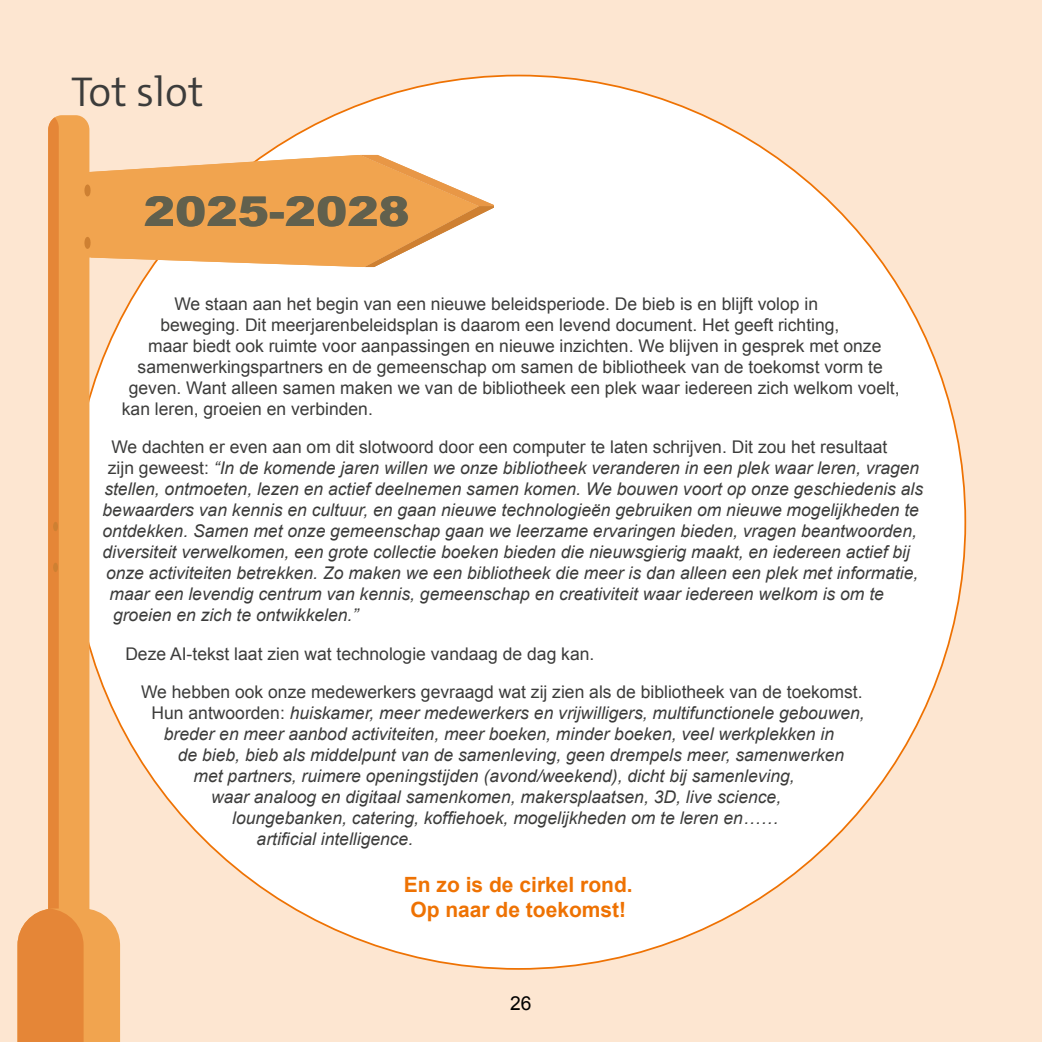
<style>
.page{position:relative;width:1042px;height:1042px;background:#fde6d1}
.page>*{position:absolute;margin:0;border:0;box-sizing:border-box;transform-origin:0 0}
.t1{font:300 42px "The Mix C5 s";color:#3c3c3b}
.t2{font:900 40.95px "Arial";color:#61604d;scale:1.14 1}
.t3{font:700 21px/25.2px "Arial";color:#ee7203;text-align:center}
.t4{font:19.25px "Arial";color:#000}
.t5{font:italic 17.5px "Arial";color:#3c3c3b}
.t6{font:17.5px "Arial";color:#3c3c3b}
.s1{font-style:normal}
</style>
<div class="page">
<div style="left:72px;top:76px;width:893px;height:893px;background:#fff;border-radius:50%"></div>
<svg style="left:17px;top:115px;width:103px;height:926px"></svg>
<svg style="left:91px;top:155px;width:269px;height:112px;background:#f2ac5f"></svg>
<svg style="left:360px;top:155px;width:133px;height:112px"></svg>
<h1 class="t1" style="left:71px;top:64px;width:134px">Tot slot</h1>
<h2 class="t2" style="left:144px;top:182px;width:235px">2025-2028</h2>
<p class="t6" style="left:174px;top:292px;width:645px">We staan aan het begin van een nieuwe beleidsperiode. De bieb is en blijft volop in</p>
<p class="t6" style="left:160px;top:313px;width:680px">beweging. Dit meerjarenbeleidsplan is daarom een levend document. Het geeft richting,</p>
<p class="t6" style="left:148px;top:334px;width:735px">maar biedt ook ruimte voor aanpassingen en nieuwe inzichten. We blijven in gesprek met onze</p>
<p class="t6" style="left:138px;top:355px;width:747px">samenwerkingspartners en de gemeenschap om samen de bibliotheek van de toekomst vorm te</p>
<p class="t6" style="left:129px;top:376px;width:772px">geven. Want alleen samen maken we van de bibliotheek een plek waar iedereen zich welkom voelt,</p>
<p class="t6" style="left:122px;top:397px;width:252px">kan leren, groeien en verbinden.</p>
<p class="t6" style="left:111px;top:436px;width:777px">We dachten er even aan om dit slotwoord door een computer te laten schrijven. Dit zou het resultaat</p>
<p class="t5" style="left:108px;top:457px;width:813px"><span class="s1">zijn geweest:</span> “In de komende jaren willen we onze bibliotheek veranderen in een plek waar leren, vragen</p>
<p class="t5" style="left:104px;top:478px;width:820px">stellen, ontmoeten, lezen en actief deelnemen samen komen. We bouwen voort op onze geschiedenis als</p>
<p class="t5" style="left:103px;top:499px;width:818px">bewaarders van kennis en cultuur, en gaan nieuwe technologieën gebruiken om nieuwe mogelijkheden te</p>
<p class="t5" style="left:103px;top:520px;width:816px">ontdekken. Samen met onze gemeenschap gaan we leerzame ervaringen bieden, vragen beantwoorden,</p>
<p class="t5" style="left:103px;top:541px;width:809px">diversiteit verwelkomen, een grote collectie boeken bieden die nieuwsgierig maakt, en iedereen actief bij</p>
<p class="t5" style="left:106px;top:562px;width:814px">onze activiteiten betrekken. Zo maken we een bibliotheek die meer is dan alleen een plek met informatie,</p>
<p class="t5" style="left:110px;top:583px;width:776px">maar een levendig centrum van kennis, gemeenschap en creativiteit waar iedereen welkom is om te</p>
<p class="t5" style="left:113px;top:604px;width:247px">groeien en zich te ontwikkelen.”</p>
<p class="t6" style="left:125px;top:642px;width:470px">Deze AI-tekst laat zien wat technologie vandaag de dag kan.</p>
<p class="t6" style="left:141px;top:681px;width:723px">We hebben ook onze medewerkers gevraagd wat zij zien als de bibliotheek van de toekomst.</p>
<p class="t5" style="left:152px;top:702px;width:714px"><span class="s1">Hun antwoorden:</span> huiskamer, meer medewerkers en vrijwilligers, multifunctionele gebouwen,</p>
<p class="t5" style="left:164px;top:723px;width:672px">breder en meer aanbod activiteiten, meer boeken, minder boeken, veel werkplekken in</p>
<p class="t5" style="left:178px;top:744px;width:668px">de bieb, bieb als middelpunt van de samenleving, geen drempels meer, samenwerken</p>
<p class="t5" style="left:194px;top:765px;width:603px">met partners, ruimere openingstijden (avond/weekend), dicht bij samenleving,</p>
<p class="t5" style="left:211px;top:786px;width:571px">waar analoog en digitaal samenkomen, makersplaatsen, 3D, live science,</p>
<p class="t5" style="left:232px;top:807px;width:547px">loungebanken, catering, koffiehoek, mogelijkheden om te leren en……</p>
<p class="t5" style="left:257px;top:828px;width:158px">artificial intelligence.</p>
<p class="t3" style="left:404px;top:872px;width:230px">En zo is de cirkel rond.<br>Op naar de toekomst!</p>
<p class="t4" style="left:510px;top:990px;width:23px">26</p>
</div>
